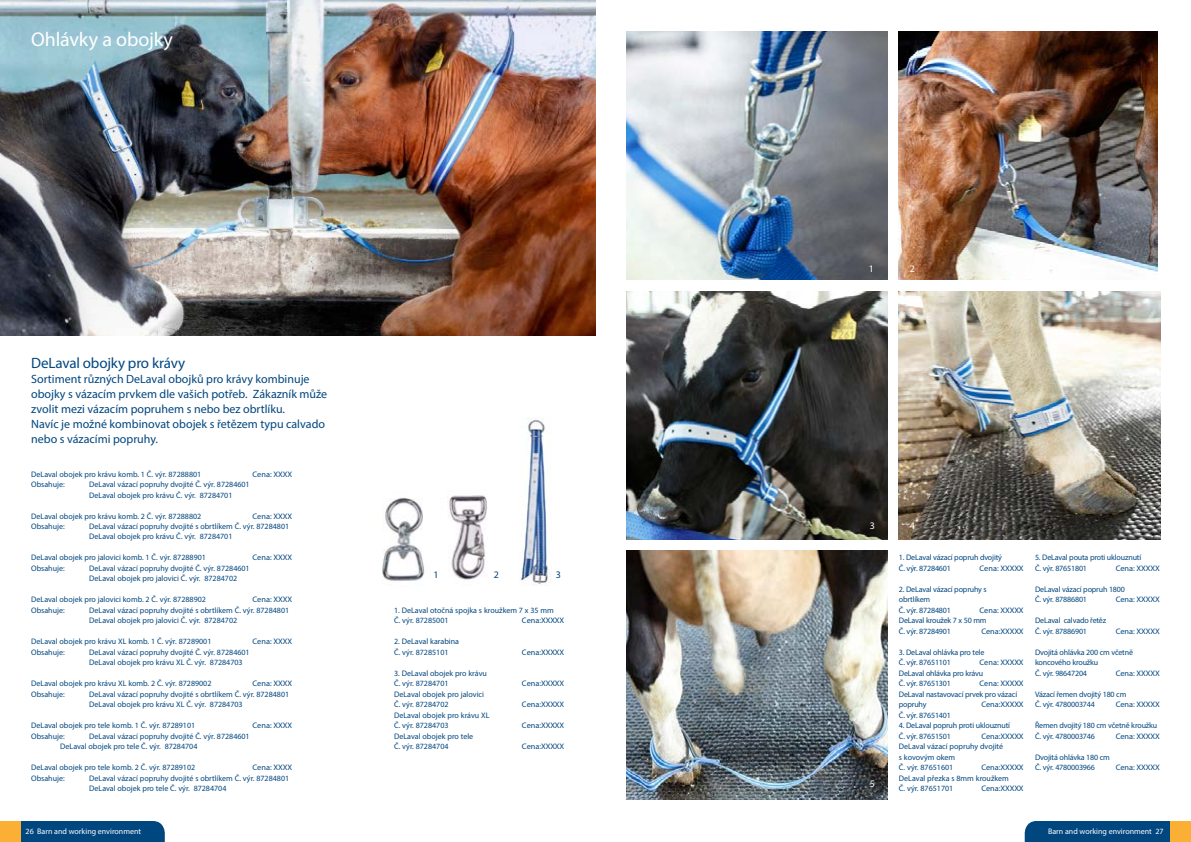
<style>
.page{position:relative;width:1191px;height:842px;background:#fff}
.page>*{position:absolute;margin:0;border:0;box-sizing:border-box;transform-origin:0 0}
.t1{font:20px "Myriad Pro";letter-spacing:-.01em;color:#fff}
.t2{font:15px "Myriad Pro";letter-spacing:-.01em;color:#00467f}
.t3{font:12px/15px "Myriad Pro";color:#00467f}
.t4{font:10px "Myriad Pro";color:#fff}
.t5{font:10px "Myriad Pro";color:#00467f}
.t6{font:8px/10.5px "Myriad Pro";color:#00467f}
.t7{font:8px/10.5px "Myriad Pro";letter-spacing:-.02em;color:#00467f}
.t8{font:8px "Myriad Pro";color:#00467f;scale:1.04 1}
.t9{font:8px "Myriad Pro";color:#fff}
</style>
<div class="page">
<div style="left:20px;top:821px;width:145px;height:21px;background:#00467f"></div>
<div style="left:0;top:821px;width:20px;height:21px;background:#fbaf34"></div>
<div style="left:1024px;top:821px;width:146px;height:21px;background:#00467f"></div>
<div style="left:1170px;top:821px;width:21px;height:21px;background:#fbaf34"></div>
<img style="left:520px;top:419px;width:31px;height:167px">
<img style="left:382px;top:498px;width:43px;height:83px">
<img style="left:0;top:0;width:595px;height:335px">
<img style="left:626px;top:31px;width:261px;height:249px">
<img style="left:626px;top:291px;width:261px;height:249px">
<img style="left:626px;top:551px;width:261px;height:248px">
<img style="left:899px;top:31px;width:258px;height:249px">
<img style="left:899px;top:291px;width:261px;height:249px">
<img style="left:447px;top:495px;width:40px;height:85px">
<h1 class="t1" style="left:31px;top:27px;width:143px">Ohlávky a obojky</h1>
<h2 class="t2" style="left:31px;top:354px;width:155px">DeLaval obojky pro krávy</h2>
<p class="t3" style="left:31px;top:372px;width:297px">Sortiment různých DeLaval obojků pro krávy kombinuje obojky s vázacím prvkem dle vašich potřeb. Zákazník může zvolit mezi vázacím popruhem s nebo bez obrtlíku.<br>Navíc je možné kombinovat obojek s řetězem typu calvado nebo s vázacími popruhy.</p>
<p class="t6" style="left:31px;top:468px;width:172px">DeLaval obojek pro krávu komb. 1 Č. výr. 87288801<br>Obsahuje:</p>
<p class="t8" style="left:253px;top:469px;width:39px">Cena: XXXX</p>
<p class="t8" style="left:253px;top:511px;width:39px">Cena: XXXX</p>
<p class="t8" style="left:253px;top:553px;width:39px">Cena: XXXX</p>
<p class="t8" style="left:253px;top:595px;width:39px">Cena: XXXX</p>
<p class="t8" style="left:253px;top:637px;width:39px">Cena: XXXX</p>
<p class="t8" style="left:253px;top:679px;width:39px">Cena: XXXX</p>
<p class="t8" style="left:253px;top:721px;width:39px">Cena: XXXX</p>
<p class="t8" style="left:253px;top:763px;width:39px">Cena: XXXX</p>
<p class="t6" style="left:89px;top:479px;width:162px">DeLaval vázací popruhy dvojité Č. výr. 87284601<br>DeLaval obojek pro krávu Č. výr. 87284701</p>
<p class="t6" style="left:31px;top:510px;width:172px">DeLaval obojek pro krávu komb. 2 Č. výr. 87288802<br>Obsahuje:</p>
<p class="t6" style="left:89px;top:521px;width:201px">DeLaval vázací popruhy dvojité s obrtlíkem Č. výr. 87284801<br>DeLaval obojek pro krávu Č. výr. 87284701</p>
<p class="t6" style="left:31px;top:552px;width:176px">DeLaval obojek pro jalovici komb. 1 Č. výr. 87288901<br>Obsahuje:</p>
<p class="t6" style="left:89px;top:563px;width:162px">DeLaval vázací popruhy dvojité Č. výr. 87284601<br>DeLaval obojek pro jalovici Č. výr. 87284702</p>
<p class="t6" style="left:31px;top:594px;width:176px">DeLaval obojek pro jalovici komb. 2 Č. výr. 87288902<br>Obsahuje:</p>
<p class="t6" style="left:89px;top:605px;width:201px">DeLaval vázací popruhy dvojité s obrtlíkem Č. výr. 87284801<br>DeLaval obojek pro jalovici Č. výr. 87284702</p>
<p class="t6" style="left:31px;top:636px;width:182px">DeLaval obojek pro krávu XL komb. 1 Č. výr. 87289001<br>Obsahuje:</p>
<p class="t6" style="left:89px;top:647px;width:162px">DeLaval vázací popruhy dvojité Č. výr. 87284601<br>DeLaval obojek pro krávu XL Č. výr. 87284703</p>
<p class="t6" style="left:31px;top:678px;width:182px">DeLaval obojek pro krávu XL komb. 2 Č. výr. 87289002<br>Obsahuje:</p>
<p class="t6" style="left:89px;top:689px;width:201px">DeLaval vázací popruhy dvojité s obrtlíkem Č. výr. 87284801<br>DeLaval obojek pro krávu XL Č. výr. 87284703</p>
<p class="t6" style="left:31px;top:720px;width:166px">DeLaval obojek pro tele komb. 1 Č. výr. 87289101<br>Obsahuje:</p>
<p class="t6" style="left:60px;top:731px;width:191px;text-indent:29px">DeLaval vázací popruhy dvojité Č. výr. 87284601<br>DeLaval obojek pro tele Č. výr. 87284704</p>
<p class="t6" style="left:31px;top:762px;width:166px">DeLaval obojek pro tele komb. 2 Č. výr. 87289102<br>Obsahuje:</p>
<p class="t6" style="left:89px;top:773px;width:201px">DeLaval vázací popruhy dvojité s obrtlíkem Č. výr. 87284801<br>DeLaval obojek pro tele Č. výr. 87284704</p>
<p class="t5" style="left:433px;top:568px;width:7px">1</p>
<p class="t5" style="left:494px;top:568px;width:7px">2</p>
<p class="t5" style="left:556px;top:568px;width:7px">3</p>
<p class="t6" style="left:394px;top:605px;width:161px">1. DeLaval otočná spojka s kroužkem 7 x 35 mm<br>Č. výr. 87285001</p>
<p class="t6" style="left:394px;top:636px;width:66px">2. DeLaval karabina<br>Č. výr. 87285101</p>
<p class="t6" style="left:394px;top:668px;width:97px">3. DeLaval obojek pro krávu<br>Č. výr. 87284701<br>DeLaval obojek pro jalovici<br>Č. výr. 87284702<br>DeLaval obojek pro krávu XL<br>Č. výr. 87284703<br>DeLaval obojek pro tele<br>Č. výr. 87284704</p>
<p class="t8" style="left:522px;top:616px;width:42px">Cena:XXXXX</p>
<p class="t8" style="left:522px;top:647px;width:42px">Cena:XXXXX</p>
<p class="t8" style="left:522px;top:679px;width:42px">Cena:XXXXX</p>
<p class="t8" style="left:522px;top:700px;width:42px">Cena:XXXXX</p>
<p class="t8" style="left:522px;top:721px;width:42px">Cena:XXXXX</p>
<p class="t8" style="left:522px;top:742px;width:42px">Cena:XXXXX</p>
<p class="t4" style="left:869px;top:262px;width:7px">1</p>
<p class="t4" style="left:909px;top:262px;width:7px">2</p>
<p class="t4" style="left:870px;top:519px;width:7px">3</p>
<p class="t4" style="left:870px;top:777px;width:7px">5</p>
<p class="t4" style="left:909px;top:519px;width:7px">4</p>
<p class="t7" style="left:899px;top:552px;width:105px">1. DeLaval vázací popruh dvojitý<br>Č. výr. 87284601</p>
<p class="t7" style="left:899px;top:584px;width:89px">2. DeLaval vázací popruhy s obrtlíkem<br>Č. výr. 87284801<br>DeLaval kroužek 7 x 50 mm<br>Č. výr. 87284901</p>
<p class="t7" style="left:899px;top:647px;width:120px">3. DeLaval ohlávka pro tele<br>Č. výr. 87651101<br>DeLaval ohlávka pro krávu<br>Č. výr. 87651301<br>DeLaval nastavovací prvek pro vázací popruhy<br>Č. výr. 87651401</p>
<p class="t6" style="left:899px;top:720px;width:113px">4. DeLaval popruh proti uklouznutí<br>Č. výr. 87651501<br>DeLaval vázací popruhy dvojité<br>s kovovým okem<br>Č. výr. 87651601<br>DeLaval přezka s 8mm kroužkem<br>Č. výr. 87651701</p>
<p class="t8" style="left:979px;top:563px;width:44px">Cena: XXXXX</p>
<p class="t8" style="left:979px;top:605px;width:44px">Cena: XXXXX</p>
<p class="t8" style="left:981px;top:626px;width:42px">Cena:XXXXX</p>
<p class="t8" style="left:979px;top:658px;width:44px">Cena: XXXXX</p>
<p class="t8" style="left:979px;top:679px;width:44px">Cena: XXXXX</p>
<p class="t8" style="left:981px;top:700px;width:42px">Cena:XXXXX</p>
<p class="t8" style="left:981px;top:731px;width:42px">Cena:XXXXX</p>
<p class="t8" style="left:981px;top:763px;width:42px">Cena:XXXXX</p>
<p class="t8" style="left:981px;top:784px;width:42px">Cena:XXXXX</p>
<p class="t7" style="left:1035px;top:552px;width:108px">5. DeLaval pouta proti uklouznutí<br>Č. výr. 87651801</p>
<p class="t7" style="left:1035px;top:584px;width:91px">DeLaval vázací popruh 1800<br>Č. výr. 87886801</p>
<p class="t7" style="left:1035px;top:615px;width:73px">DeLaval calvado řetěz<br>Č. výr. 87886901</p>
<p class="t7" style="left:1035px;top:647px;width:99px">Dvojitá ohlávka 200 cm včetně koncového kroužku<br>Č. výr. 98647204</p>
<p class="t7" style="left:1035px;top:689px;width:93px">Vázací řemen dvojitý 180 cm<br>Č. výr. 4780003744</p>
<p class="t7" style="left:1035px;top:720px;width:124px">Řemen dvojitý 180 cm včetně kroužku<br>Č. výr. 4780003746</p>
<p class="t7" style="left:1035px;top:752px;width:76px">Dvojitá ohlávka 180 cm<br>Č. výr. 4780003966</p>
<p class="t8" style="left:1115px;top:563px;width:44px">Cena: XXXXX</p>
<p class="t8" style="left:1115px;top:595px;width:44px">Cena: XXXXX</p>
<p class="t8" style="left:1115px;top:626px;width:44px">Cena: XXXXX</p>
<p class="t8" style="left:1115px;top:668px;width:44px">Cena: XXXXX</p>
<p class="t8" style="left:1115px;top:700px;width:44px">Cena: XXXXX</p>
<p class="t8" style="left:1115px;top:731px;width:44px">Cena: XXXXX</p>
<p class="t8" style="left:1115px;top:763px;width:44px">Cena: XXXXX</p>
<p class="t9" style="left:26px;top:826px;width:117px">26 Barn and working environment</p>
<p class="t9" style="left:1048px;top:826px;width:117px">Barn and working environment 27</p>
</div>
